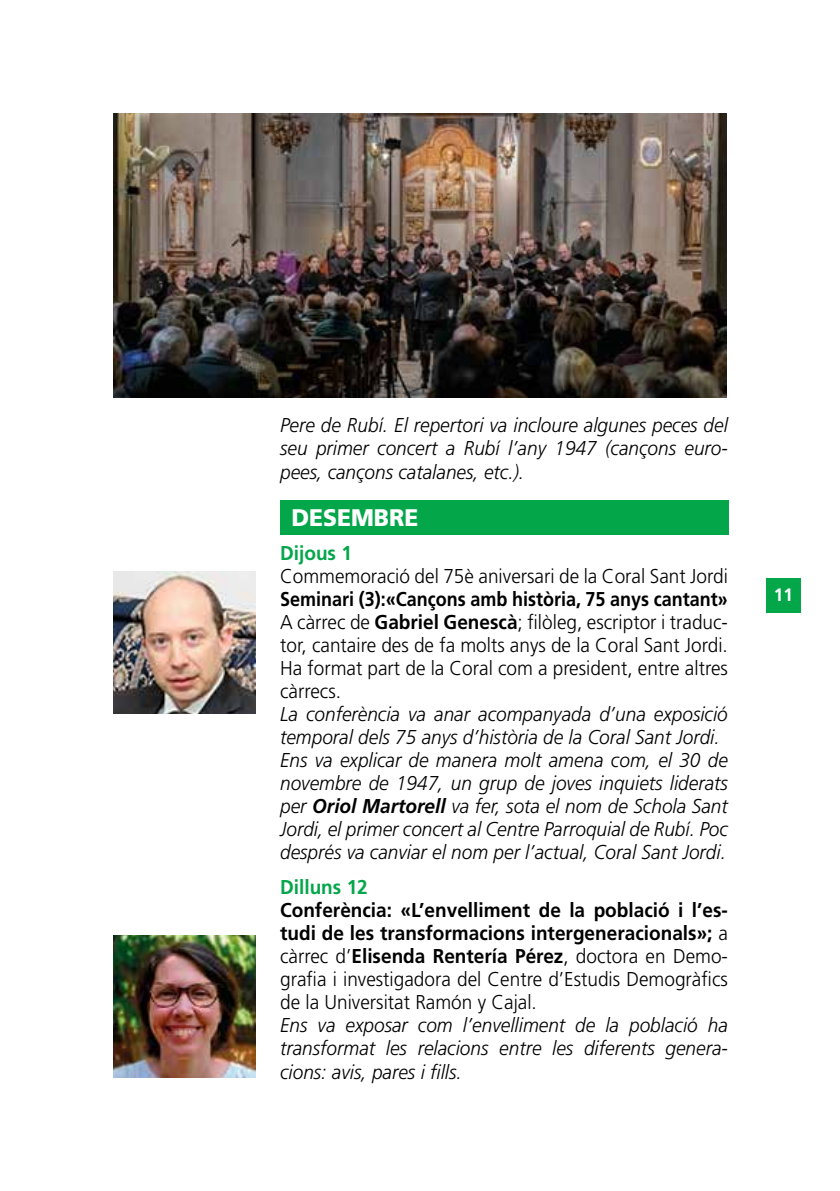
<style>
.page{position:relative;width:840px;height:1191px;background:#fff}
.page>*{position:absolute;margin:0;border:0;box-sizing:border-box;transform-origin:0 0}
.t1{font:900 24px "Frutiger";color:#fff;scale:.95 1}
.t2{font:italic 300 20px/23px "Frutiger";color:#000;text-align:justify;scale:.95 1}
.t3{font:300 20px/23px "Frutiger";color:#000;text-align:justify;scale:.95 1}
.t4{font:700 20px/23px "Frutiger";color:#000;text-align:justify;scale:.95 1}
.t5{font:700 20px "Frutiger";color:#04a64a;scale:.95 1}
.t6{font:700 18px "Frutiger";color:#fff;scale:.95 1}
.s1{font-weight:700}
.s2{font-weight:300}
</style>
<div class="page">
<div style="left:765px;top:578px;width:34px;height:34px;background:#04a64a"></div>
<div style="left:280px;top:500px;width:448px;height:34px;background:#04a64a"></div>
<img style="left:113px;top:113px;width:613px;height:284px">
<img style="left:113px;top:571px;width:142px;height:142px">
<img style="left:113px;top:935px;width:142px;height:142px">
<p class="t2" style="left:280px;top:413px;width:472px;line-height:23.8px">Pere de Rubí. El repertori va incloure algunes peces del seu primer concert a Rubí l’any 1947 (cançons euro&shy;pees, cançons catalanes, etc.).</p>
<p class="t1" style="left:291px;top:503px;width:135px">DESEMBRE</p>
<p class="t5" style="left:280px;top:541px;width:77px">Dijous 1</p>
<p class="t3" style="left:280px;top:564px;width:472px">Commemoració del 75è aniversari de la Coral Sant Jordi</p>
<p class="t3" style="left:280px;top:587px;width:472px"><span class="s1">Seminari (3):«Cançons amb història, 75 anys cantant» </span>A càrrec de <span class="s1">Gabriel Genescà</span>; filòleg, escriptor i traduc&shy;tor, cantaire des de fa molts anys de la Coral Sant Jordi.<br>Ha format part de la Coral com a president, entre altres càrrecs.</p>
<p class="t2" style="left:280px;top:702px;width:472px;text-align:left">La conferència va anar acompanyada d’una exposició temporal dels 75 anys d’història de la Coral Sant Jordi.<br>Ens va explicar de manera molt amena com, el 30 de novembre de 1947, un grup de joves inquiets liderats per <span class="s1">Oriol Martorell</span> va fer, sota el nom de Schola Sant Jordi, el primer concert al Centre Parroquial de Rubí. Poc després va canviar el nom per l’actual, Coral Sant Jordi.</p>
<p class="t5" style="left:280px;top:874px;width:94px">Dilluns 12</p>
<p class="t4" style="left:280px;top:898px;width:472px">Conferència: «L’envelliment de la població i l’es&shy;tudi de les transformacions intergeneracionals»; <span class="s2">a càrrec d’</span>Elisenda Rentería Pérez<span class="s2">, doctora en Demo&shy;grafia i investigadora del Centre d’Estudis Demogràfics de la Universitat Ramón y Cajal.</span></p>
<p class="t2" style="left:280px;top:1012px;width:472px;line-height:23.6px">Ens va exposar com l’envelliment de la població ha transformat les relacions entre les diferents genera&shy;cions: avis, pares i fills.</p>
<p class="t6" style="left:773px;top:584px;width:22px">11</p>
</div>
